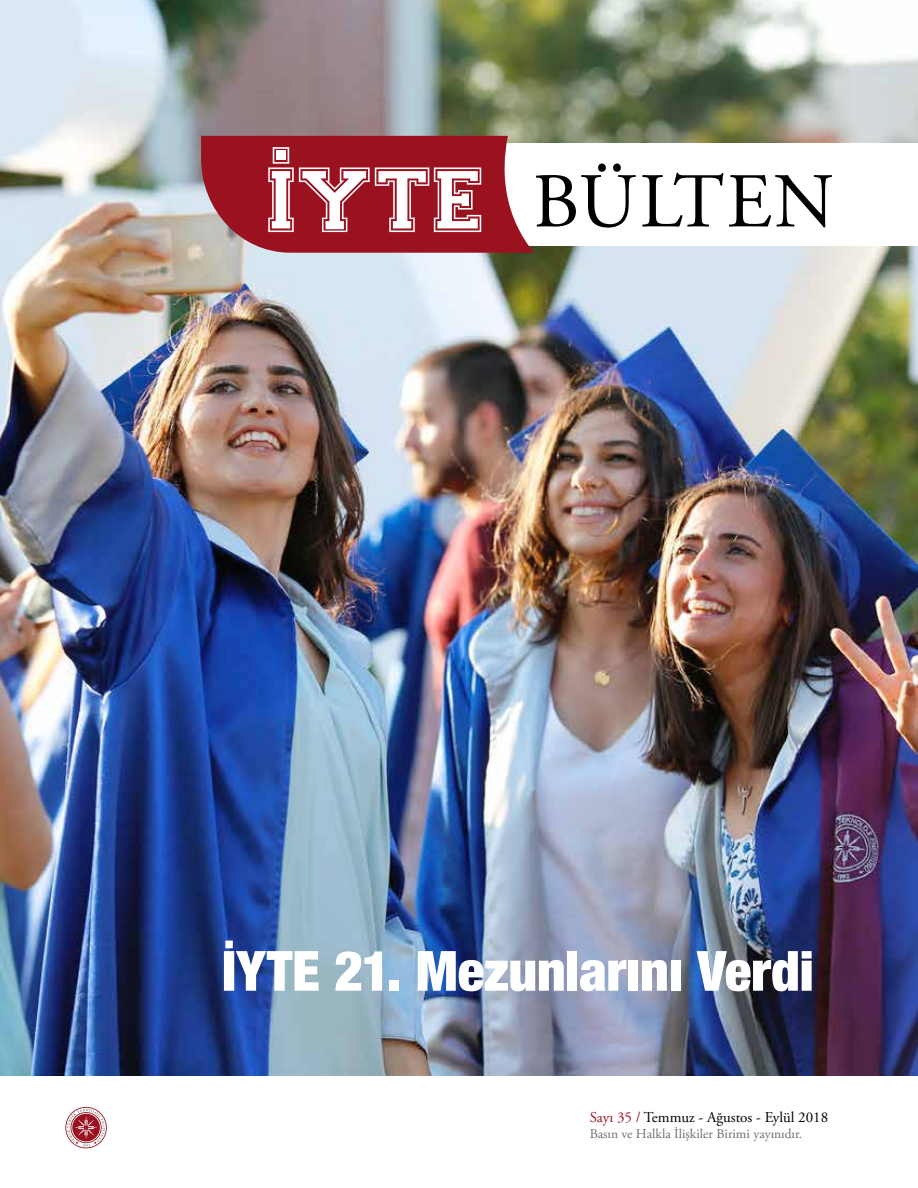
<style>
.page{position:relative;width:918px;height:1188px;background:#fff}
.page>*{position:absolute;margin:0;border:0;box-sizing:border-box;transform-origin:0 0}
.t1{font:900 condensed 55.5px "Helvetica Neue";letter-spacing:-.005em;color:#fff}
.t2{font:15px "Adobe Garamond Pro";color:#000}
.t3{font:13.5px "Adobe Garamond Pro";color:#6d6e71}
.s1{color:#9a1220}
</style>
<div class="page">
<img style="left:0;top:0;width:918px;height:1076px">
<div style="left:496px;top:143px;width:422px;height:103px;background:#fff"></div>
<svg style="left:642px;top:173px;width:81px;height:54px"></svg>
<svg style="left:729px;top:175px;width:103px;height:53px"></svg>
<svg style="left:201px;top:136px;width:435px;height:117px"></svg>
<div style="left:276px;top:151px;width:10px;height:9px;background:#fff"></div>
<svg style="left:65px;top:1107px;width:42px;height:41px"></svg>
<h1 class="t1" style="left:222px;top:925px;width:593px">İYTE 21. Mezunlarını Verdi</h1>
<p class="t2" style="left:590px;top:1108px;width:240px"><span class="s1">Sayı 35 /</span> Temmuz - Ağustos - Eylül 2018</p>
<p class="t3" style="left:590px;top:1125px;width:214px">Basın ve Halkla İlişkiler Birimi yayınıdır.</p>
</div>
